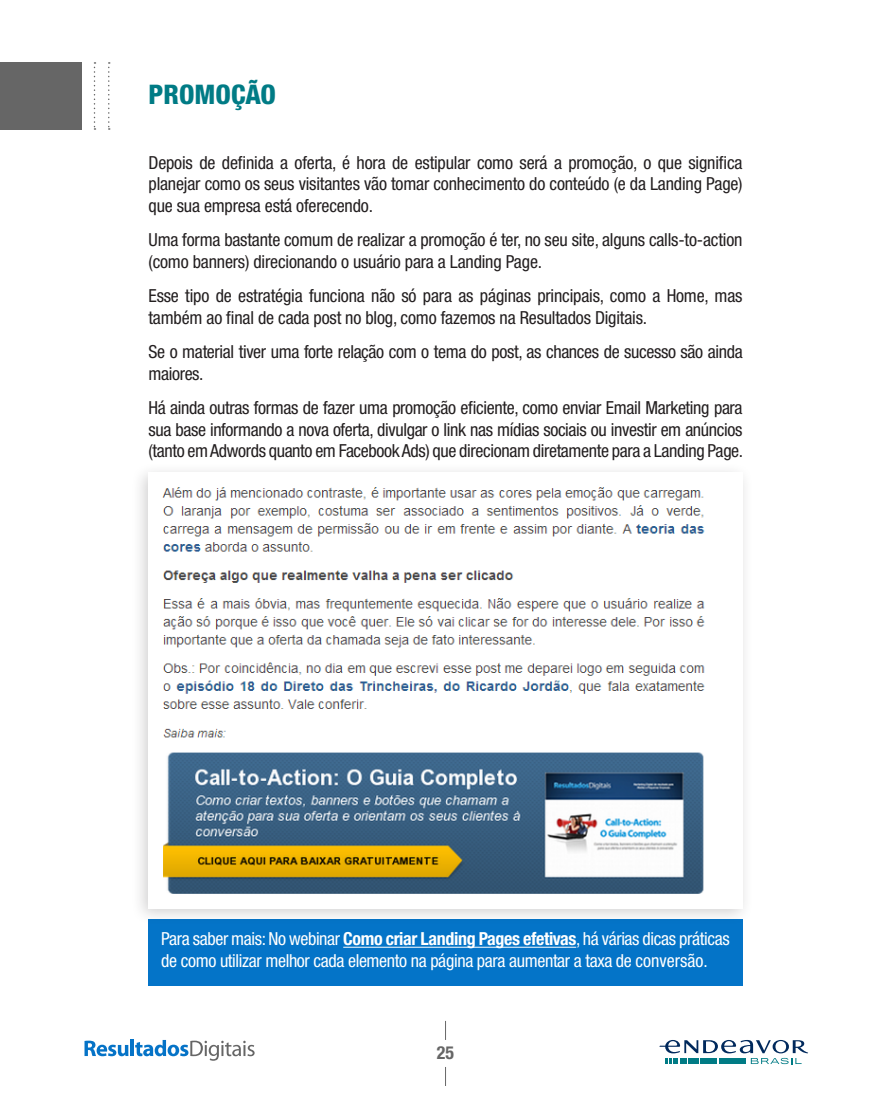
<style>
.page{position:relative;width:893px;height:1106px;background:#fff}
.page>*{position:absolute;margin:0;border:0;box-sizing:border-box;transform-origin:0 0}
.t1{font:800 condensed 27px "Helvetica Neue LT Std";color:#007b85}
.t2{font:condensed 18px/21.6px "Helvetica Neue LT Std";letter-spacing:-.01em;color:#231f20}
.t3{font:condensed 18px/21.6px "Helvetica Neue LT Std";letter-spacing:-.02em;color:#fff}
.t4{font:700 condensed 18px "Helvetica Neue LT Std";color:#666}
.s1{font-weight:700}
</style>
<div class="page">
<div style="left:148px;top:919px;width:594px;height:66px;background:#0474c8"></div>
<hr style="left:343px;top:946px;width:233px;height:1px;background:#fff">
<div style="left:131px;top:462px;width:623px;height:464px;background:#231f20;opacity:.21"></div>
<img style="left:148px;top:472px;width:594px;height:436px">
<div style="left:0;top:62px;width:82px;height:68px;background:#666"></div>
<svg style="left:108px;top:62px;width:2px;height:68px"></svg>
<svg style="left:94px;top:62px;width:1px;height:68px"></svg>
<svg style="left:659px;top:1040px;width:149px;height:24px"></svg>
<svg style="left:85px;top:1040px;width:43px;height:16px"></svg>
<hr style="left:131px;top:1039px;width:3px;height:17px;background:#0573c7">
<svg style="left:135px;top:1040px;width:120px;height:20px"></svg>
<svg style="left:445px;top:1020px;width:1px;height:20px"></svg>
<svg style="left:445px;top:1067px;width:1px;height:19px"></svg>
<h1 class="t1" style="left:148px;top:78px;width:129px">PROMOÇÃO</h1>
<p class="t2" style="left:148px;top:151px;width:596px;text-align:justify">Depois de definida a oferta, é hora de estipular como será a promoção, o que significa planejar como os seus visitantes vão tomar conhecimento do conteúdo (e da Landing Page) que sua empresa está oferecendo.</p>
<p class="t2" style="left:148px;top:229px;width:595px">Uma forma bastante comum de realizar a promoção é ter, no seu site, alguns calls-to-action (como banners) direcionando o usuário para a Landing Page.</p>
<p class="t2" style="left:148px;top:285px;width:596px">Esse tipo de estratégia funciona não só para as páginas principais, como a Home, mas também ao final de cada post no blog, como fazemos na Resultados Digitais.</p>
<p class="t2" style="left:148px;top:341px;width:596px">Se o material tiver uma forte relação com o tema do post, as chances de sucesso são ainda maiores.</p>
<p class="t2" style="left:148px;top:397px;width:596px;text-align:justify">Há ainda outras formas de fazer uma promoção eficiente, como enviar Email Marketing para sua base informando a nova oferta, divulgar o link nas mídias sociais ou investir em anúncios (tanto em Adwords quanto em Facebook Ads) que direcionam diretamente para a Landing Page.</p>
<p class="t3" style="left:161px;top:928px;width:570px">Para saber mais: No webinar <span class="s1">Como criar Landing Pages efetivas</span>, há várias dicas práticas de como utilizar melhor cada elemento na página para aumentar a taxa de conversão.</p>
<p class="t4" style="left:437px;top:1041px;width:19px">25</p>
</div>
